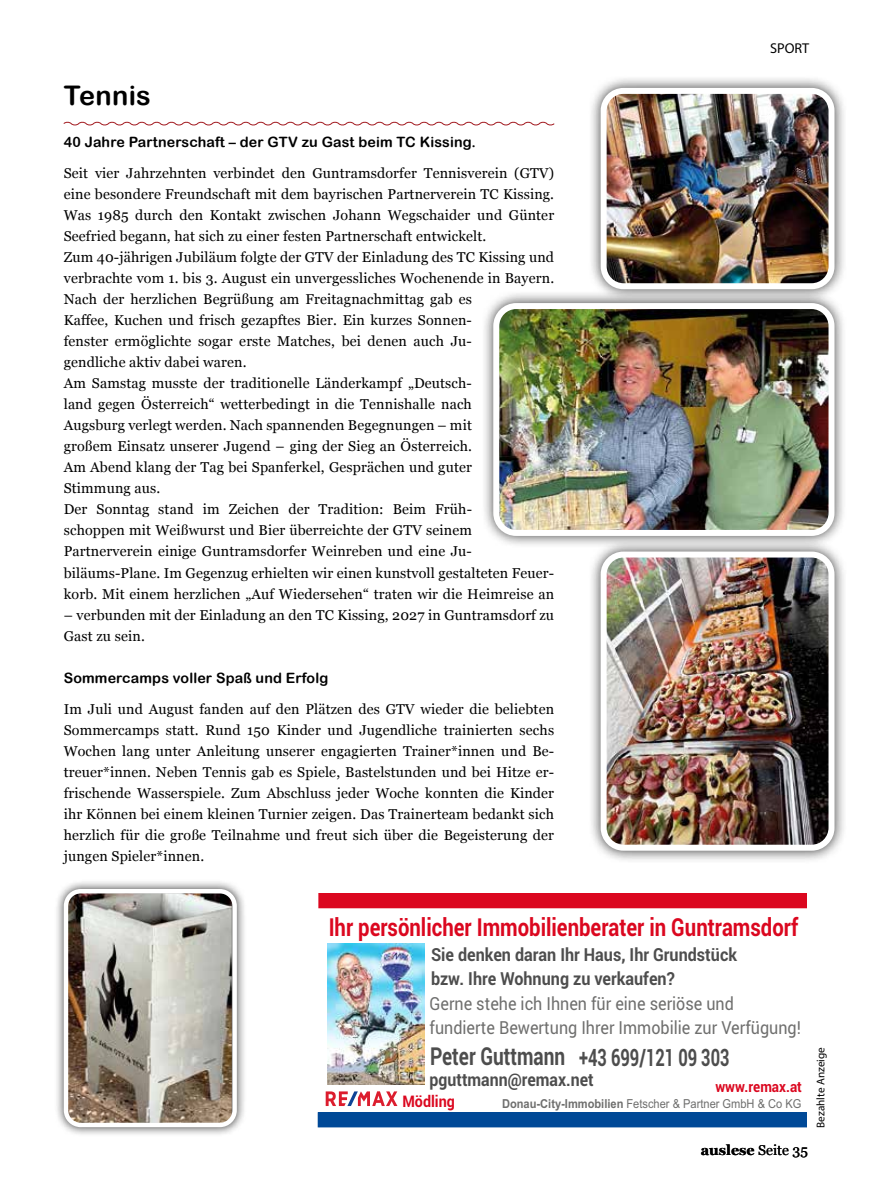
<style>
.page{position:relative;width:893px;height:1191px;background:#fff}
.page>*{position:absolute;margin:0;border:0;box-sizing:border-box;transform-origin:0 0}
.t1{font:27px "Arial Rounded MT Bold";letter-spacing:.01em;color:#000}
.t2{font:700 24.75px "Roboto";color:#db071f;scale:.82 1}
.t3{font:700 24px "Roboto";color:#4d4d4d;scale:.68 1}
.t4{font:18px/23.7px "Roboto";color:#6f6f6e;scale:.9 1}
.t5{font:700 18px/23.7px "Roboto";color:#4d4d4d;scale:.9 1}
.t6{font:700 18px "Roboto";color:#4d4d4d;scale:.88 1}
.t7{font:700 16.05px "Roboto";color:#db071f;scale:.9 1}
.t8{font:700 15px "Roboto";color:#db071f;scale:.9 1}
.t9{font:14.25px/21px "Georgia";letter-spacing:.01em;color:#000}
.t10{font:14.25px "Arial Rounded MT Bold";letter-spacing:.01em;color:#000}
.t11{font:700 14.25px "Georgia";color:#000}
.t12{font:14.25px "Myriad Pro";color:#000}
.t13{font:12.3px "Arial";color:#6f6f6e;scale:.9 1}
.t14{font:11.25px "Myriad Pro";color:#000}
.s1{font-size:24.75px}
.s2{font-weight:700}
.s3{font-weight:400}
</style>
<div class="page">
<div style="left:318px;top:1112px;width:489px;height:15px;background:#004997"></div>
<svg style="left:326px;top:1091px;width:71px;height:15px"></svg>
<div style="left:318px;top:894px;width:489px;height:14px;background:#db071f"></div>
<img style="left:328px;top:944px;width:97px;height:140px">
<svg style="left:63px;top:121px;width:492px;height:5px"></svg>
<div style="left:588px;top:539px;width:259px;height:324px;background:#000;opacity:.75"></div>
<img style="left:604px;top:554px;width:227px;height:293px">
<div style="left:601px;top:551px;width:233px;height:299px;border:6px solid #fff;border-radius:20px"></div>
<div style="left:54px;top:879px;width:192px;height:258px;background:#000;opacity:.75"></div>
<img style="left:66px;top:893px;width:166px;height:230px">
<div style="left:64px;top:889px;width:173px;height:238px;border:4px solid #fff;border-radius:15px"></div>
<div style="left:481px;top:291px;width:366px;height:257px;background:#000;opacity:.75"></div>
<img style="left:499px;top:306px;width:332px;height:227px">
<div style="left:493px;top:303px;width:341px;height:233px;border:6px solid #fff;border-radius:20px"></div>
<div style="left:588px;top:75px;width:259px;height:227px;background:#000;opacity:.75"></div>
<img style="left:604px;top:91px;width:227px;height:195px">
<div style="left:601px;top:88px;width:233px;height:201px;border:6px solid #fff;border-radius:20px"></div>
<h1 class="t1" style="left:64px;top:79px;width:89px">Tennis</h1>
<p class="t10" style="left:64px;top:133px;width:414px">40 Jahre Partnerschaft – der GTV zu Gast beim TC Kissing.</p>
<p class="t9" style="left:64px;top:162px;width:492px">Seit vier Jahrzehnten verbindet den Guntramsdorfer Tennisverein (GTV) eine besondere Freundschaft mit dem bayrischen Partnerverein TC Kissing.<br>Was 1985 durch den Kontakt zwischen Johann Wegschaider und Günter Seefried begann, hat sich zu einer festen Partnerschaft entwickelt.<br>Zum 40-jährigen Jubiläum folgte der GTV der Einladung des TC Kissing und verbrachte vom 1. bis 3. August ein unvergessliches Wochenende in Bayern.<br>Nach der herzlichen Begrüßung am Freitagnachmittag gab es<br>Kaffee, Kuchen und frisch gezapftes Bier. Ein kurzes Sonnen-<br>fenster ermöglichte sogar erste Matches, bei denen auch Ju-<br>gendliche aktiv dabei waren.<br>Am Samstag musste der traditionelle Länderkampf „Deutsch-<br>land gegen Österreich“ wetterbedingt in die Tennishalle nach<br>Augsburg verlegt werden. Nach spannenden Begegnungen – mit<br>großem Einsatz unserer Jugend – ging der Sieg an Österreich.<br>Am Abend klang der Tag bei Spanferkel, Gesprächen und guter<br>Stimmung aus.<br>Der Sonntag stand im Zeichen der Tradition: Beim Früh-<br>schoppen mit Weißwurst und Bier überreichte der GTV seinem Partnerverein einige Guntramsdorfer Weinreben und eine Ju&shy;biläums-Plane. Im Gegenzug erhielten wir einen kunstvoll gestalteten Feuer&shy;korb. Mit einem herzlichen „Auf Wiedersehen“ traten wir die Heimreise an</p>
<p class="t9" style="left:64px;top:603px;width:492px">– verbunden mit der Einladung an den TC Kissing, 2027 in Guntramsdorf zu<br>Gast zu sein.</p>
<p class="t10" style="left:64px;top:669px;width:266px">Sommercamps voller Spaß und Erfolg</p>
<p class="t9" style="left:64px;top:698px;width:492px;text-align:justify">Im Juli und August fanden auf den Plätzen des GTV wieder die beliebten Sommercamps statt. Rund 150 Kinder und Jugendliche trainierten sechs Wochen lang unter Anleitung unserer engagierten Trainer*innen und Be&shy;treuer*innen. Neben Tennis gab es Spiele, Bastelstunden und bei Hitze er&shy;frischende Wasserspiele. Zum Abschluss jeder Woche konnten die Kinder ihr Können bei einem kleinen Turnier zeigen. Das Trainerteam bedankt sich herzlich für die große Teilnahme und freut sich über die Begeisterung der jungen Spieler*innen.</p>
<p class="t12" style="left:770px;top:40px;width:41px">SPORT</p>
<h2 class="t2" style="left:329px;top:909px;width:574px">Ihr persönlicher Immobilienberater in Guntramsdorf</h2>
<p class="t5" style="left:431px;top:941px;width:341px">Sie denken daran Ihr Haus, Ihr Grundstück bzw. Ihre Wohnung zu verkaufen?</p>
<p class="t4" style="left:429px;top:990px;width:414px">Gerne stehe ich Ihnen für eine seriöse und fundierte Bewertung Ihrer Immobilie zur Verfügung!</p>
<h3 class="t3" style="left:430px;top:1040px;width:442px"><span class="s1">Peter Guttmann</span> +43 699/121 09 303</h3>
<p class="t6" style="left:430px;top:1066px;width:188px">pguttmann@remax.net</p>
<p class="t8" style="left:715px;top:1076px;width:98px">www.remax.at</p>
<p class="t7" style="left:402px;top:1089px;width:60px">Mödling</p>
<p class="t13" style="left:502px;top:1095px;width:334px"><span class="s2">Donau-City-Immobilien</span> Fetscher &amp; Partner GmbH &amp; Co KG</p>
<p class="t11" style="left:701px;top:1139px;width:109px">auslese <span class="s3">Seite 35</span></p>
<p class="t14" style="left:814px;top:1127px;width:82px;rotate:-90deg">Bezahlte Anzeige</p>
</div>
